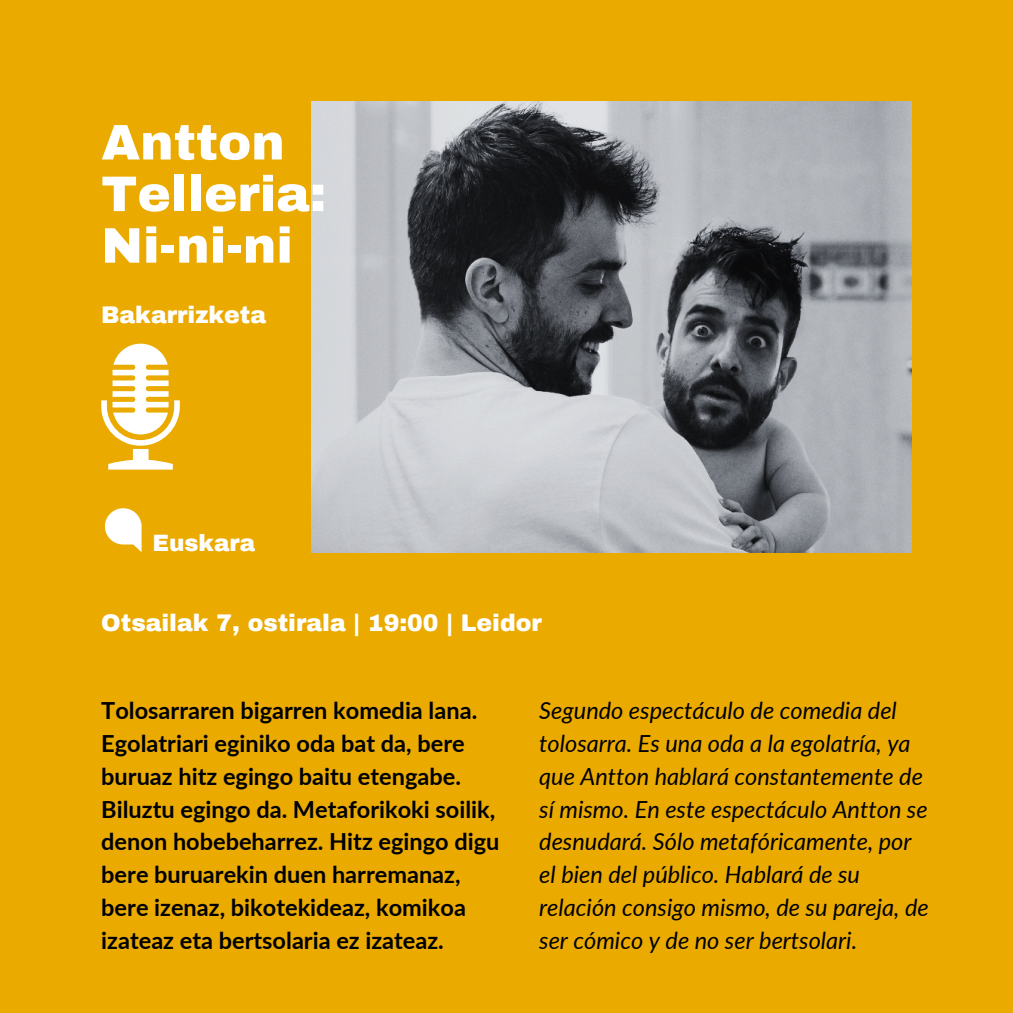
<style>
.page{position:relative;width:1013px;height:1013px;background:#fff}
.page>*{position:absolute;margin:0;border:0;box-sizing:border-box;transform-origin:0 0}
.t1{font:900 50px/51.5px "Archivo";color:#fff}
.t2{font:700 23.5px/32.8px "Lato";color:#000}
.t3{font:italic 23.5px/32.8px "Lato";color:#000}
.t4{font:900 23.5px "Archivo";color:#fff}
.t5{font:900 23.12px "Archivo";color:#fff}
</style>
<div class="page">
<div style="left:0;top:0;width:1012px;height:1012px;background:#eaaa00"></div>
<img style="left:312px;top:101px;width:599px;height:451px">
<img style="left:104px;top:508px;width:38px;height:44px">
<svg style="left:101px;top:344px;width:79px;height:125px"></svg>
<h1 class="t1" style="left:101px;top:117px;width:226px">Antton<br>Telleria:<br>Ni-ni-ni</h1>
<p class="t4" style="left:101px;top:302px;width:166px">Bakarrizketa</p>
<p class="t5" style="left:152px;top:530px;width:104px">Euskara</p>
<p class="t4" style="left:101px;top:610px;width:442px">Otsailak 7, ostirala | 19:00 | Leidor</p>
<p class="t2" style="left:101px;top:693px;width:400px">Tolosarraren bigarren komedia lana.<br>Egolatriari eginiko oda bat da, bere buruaz hitz egingo baitu etengabe.<br>Biluztu egingo da. Metaforikoki soilik, denon hobebeharrez. Hitz egingo digu bere buruarekin duen harremanaz, bere izenaz, bikotekideaz, komikoa izateaz eta bertsolaria ez izateaz.</p>
<p class="t3" style="left:539px;top:693px;width:391px">Segundo espectáculo de comedia del tolosarra. Es una oda a la egolatría, ya que Antton hablará constantemente de sí mismo. En este espectáculo Antton se desnudará. Sólo metafóricamente, por el bien del público. Hablará de su relación consigo mismo, de su pareja, de ser cómico y de no ser bertsolari.</p>
</div>
